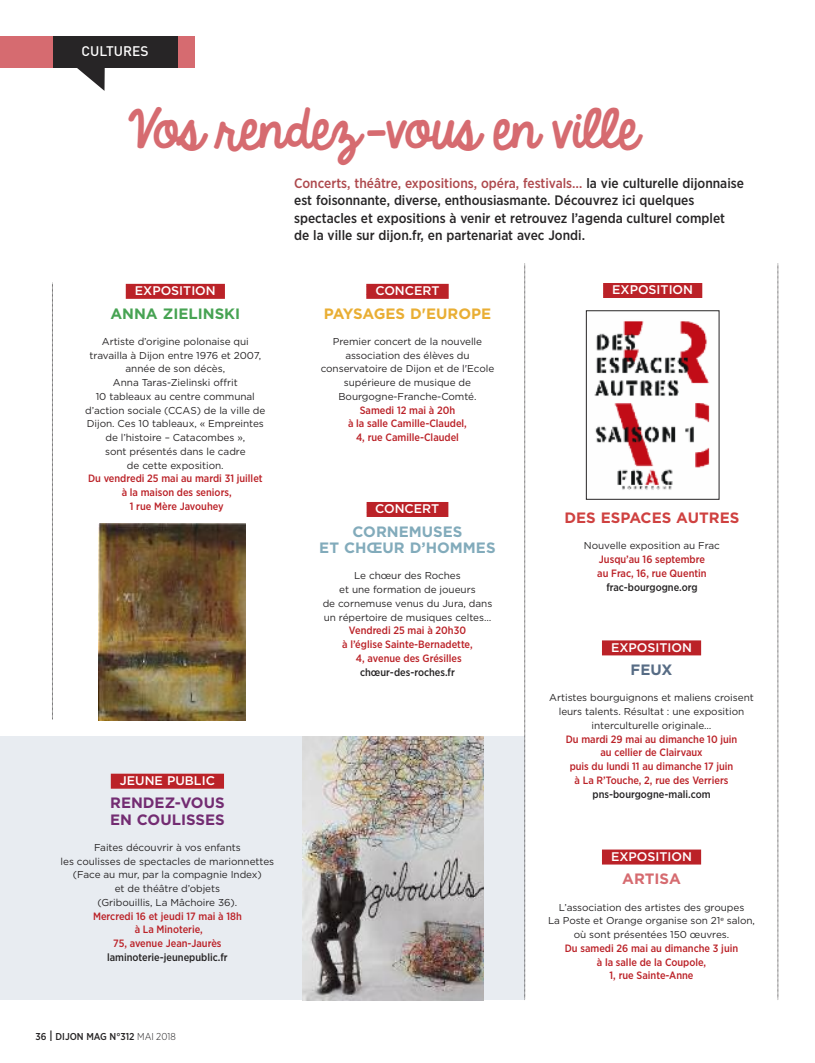
<style>
.page{position:relative;width:815px;height:1063px;background:#fff}
.page>*{position:absolute;margin:0;border:0;box-sizing:border-box;transform-origin:0 0}
.t1{font:47.88px "KG Always A Good Time";color:#d66b70}
.t2{font:700 15px/16.2px "Gotham";color:#82abbb;text-align:center}
.t3{font:700 15px/16.2px "Gotham";color:#732c72}
.t4{font:700 15px "Gotham";color:#cf4140}
.t5{font:700 15px "Gotham";color:#e9ae34}
.t6{font:700 15px "Gotham";color:#47a353}
.t7{font:700 15px "Gotham";color:#d66b70}
.t8{font:700 15px "Gotham";color:#576c85}
.t9{font:500 13.75px/17.5px "Gotham Narrow";color:#272526}
.t10{font:500 13.75px "DIN";color:#fff}
.t11{font:500 12.5px "Gotham";color:#fff}
.t12{font:500 10.62px/13.8px "Gotham Narrow";color:#bb2228;text-align:center}
.t13{font:500 10.62px "Gotham Narrow";color:#272526}
.t14{font:10px/13.8px "Gotham";letter-spacing:-.005em;color:#272526;text-align:center}
.t15{font:500 10px "Gotham Narrow";color:#272526}
.s1{color:#bb2228}
.s2{font-weight:400;font-size:15px}
.s3{font-weight:300}
.s4{color:#ae494d}
</style>
<div class="page">
<div style="left:0;top:737px;width:524px;height:263px;background:#e8ecf1"></div>
<div style="left:366px;top:284px;width:83px;height:15px;background:#bb2228"></div>
<svg style="left:524px;top:263px;width:1px;height:737px"></svg>
<svg style="left:778px;top:263px;width:1px;height:737px"></svg>
<img style="left:303px;top:737px;width:180px;height:263px">
<div style="left:603px;top:283px;width:99px;height:15px;background:#bb2228"></div>
<div style="left:602px;top:640px;width:99px;height:15px;background:#bb2228"></div>
<div style="left:602px;top:850px;width:99px;height:15px;background:#bb2228"></div>
<img style="left:99px;top:524px;width:147px;height:196px">
<div style="left:177px;top:36px;width:18px;height:31px;background:#d66b70"></div>
<div style="left:53px;top:36px;width:124px;height:31px;background:#272526"></div>
<svg style="left:66px;top:67px;width:39px;height:24px"></svg>
<div style="left:0;top:36px;width:53px;height:31px;background:#d66b70"></div>
<div style="left:111px;top:774px;width:113px;height:15px;background:#bb2228"></div>
<svg style="left:52px;top:283px;width:1px;height:437px"></svg>
<div style="left:367px;top:502px;width:81px;height:15px;background:#bb2228"></div>
<div style="left:126px;top:284px;width:99px;height:15px;background:#bb2228"></div>
<img style="left:594px;top:321px;width:116px;height:169px">
<div style="left:586px;top:310px;width:133px;height:190px;border:1px solid #272526"></div>
<h3 class="t10" style="left:82px;top:43px;width:69px">CULTURES</h3>
<h1 class="t1" style="left:129px;top:92px;width:511px">Vos rendez-vous en ville</h1>
<p class="t11" style="left:126px;top:287px;width:101px"><span class="s1">X</span>EXPOSITION<span class="s1">X</span></p>
<h2 class="t6" style="left:110px;top:308px;width:131px">ANNA ZIELINSKI</h2>
<p class="t14" style="left:85px;top:335px;width:182px">Artiste d’origine polonaise qui travailla à Dijon entre 1976 et 2007, année de son décès,<br>Anna taras-Zielinski offrit<br>10 tableaux au centre communal d’action sociale (ccAs) de la ville de<br>Dijon. ces 10 tableaux, « empreintes de l’histoire – catacombes »,<br>sont présentés dans le cadre<br>de cette exposition.</p>
<p class="t12" style="left:88px;top:473px;width:176px">Du vendredi 25 mai au mardi 31 juillet à la maison des seniors,<br>1 rue Mère Javouhey</p>
<p class="t11" style="left:111px;top:776px;width:115px"><span class="s1">X</span>JEUNE PUBLIC<span class="s1">X</span></p>
<h2 class="t3" style="left:110px;top:796px;width:116px">RENDEZ-VOUS<br>EN COULISSES</h2>
<p class="t14" style="left:61px;top:841px;width:215px">faites découvrir à vos enfants<br>les coulisses de spectacles de marionnettes (face au mur, par la compagnie index)<br>et de théâtre d’objets<br>(gribouillis, la Mâchoire 36).</p>
<p class="t12" style="left:93px;top:910px;width:150px">Mercredi 16 et jeudi 17 mai à 18h à La Minoterie,<br>75, avenue Jean-Jaurès</p>
<p class="t13" style="left:107px;top:954px;width:122px">laminoterie-jeunepublic.fr</p>
<p class="t15" style="left:35px;top:1033px;width:142px">36 <span class="s2">I</span> DIJON MAG N°312 <span class="s3">MAI 2018</span></p>
<p class="t9" style="left:294px;top:175px;width:451px"><span class="s4">Concerts, théâtre, expositions, opéra, festivals…</span> la vie culturelle dijonnaise est foisonnante, diverse, enthousiasmante. Découvrez ici quelques spectacles et expositions à venir et retrouvez l’agenda culturel complet<br>de la ville sur dijon.fr, en partenariat avec Jondi.</p>
<p class="t11" style="left:366px;top:287px;width:84px"><span class="s1">X</span>CONCERT<span class="s1">X</span></p>
<h2 class="t5" style="left:324px;top:308px;width:169px">PAYSAGES D'EUROPE</h2>
<p class="t14" style="left:321px;top:335px;width:175px">Premier concert de la nouvelle association des élèves du conservatoire de Dijon et de l'ecole supérieure de musique de bourgogne-franche-comté.</p>
<p class="t12" style="left:348px;top:404px;width:120px">Samedi 12 mai à 20h<br>à la salle Camille-Claudel,<br>4, rue Camille-Claudel</p>
<p class="t11" style="left:367px;top:505px;width:83px"><span class="s1">X</span>CONCERT<span class="s1">X</span></p>
<h2 class="t2" style="left:319px;top:525px;width:178px">CORNEMUSES<br>ET CHŒUR D’HOMMES</h2>
<p class="t14" style="left:323px;top:570px;width:171px">le chœur des roches<br>et une formation de joueurs<br>de cornemuse venus du Jura, dans un répertoire de musiques celtes…</p>
<p class="t12" style="left:342px;top:624px;width:132px">Vendredi 25 mai à 20h30<br>à l’église Sainte-Bernadette,<br>4, avenue des Grésilles</p>
<p class="t13" style="left:360px;top:668px;width:96px">chœur-des-roches.fr</p>
<p class="t11" style="left:603px;top:286px;width:101px"><span class="s1">X</span>EXPOSITION<span class="s1">X</span></p>
<h2 class="t4" style="left:564px;top:513px;width:176px">DES ESPACES AUTRES</h2>
<p class="t14" style="left:584px;top:540px;width:138px">nouvelle exposition au frac</p>
<p class="t12" style="left:597px;top:553px;width:111px;text-align:left">Jusqu’au 16 septembre au Frac, 16, rue Quentin</p>
<p class="t13" style="left:606px;top:583px;width:93px">frac-bourgogne.org</p>
<p class="t11" style="left:602px;top:643px;width:101px"><span class="s1">X</span>EXPOSITION<span class="s1">X</span></p>
<h2 class="t8" style="left:630px;top:665px;width:44px">FEUX</h2>
<p class="t14" style="left:549px;top:692px;width:206px">Artistes bourguignons et maliens croisent leurs talents. résultat : une exposition interculturelle originale…</p>
<p class="t12" style="left:566px;top:733px;width:173px">Du mardi 29 mai au dimanche 10 juin au cellier de Clairvaux<br>puis du lundi 11 au dimanche 17 juin à La R’Touche, 2, rue des Verriers</p>
<p class="t13" style="left:593px;top:790px;width:120px">pns-bourgogne-mali.com</p>
<p class="t11" style="left:602px;top:852px;width:101px"><span class="s1">X</span>EXPOSITION<span class="s1">X</span></p>
<h2 class="t7" style="left:622px;top:874px;width:60px">ARTISA</h2>
<p class="t14" style="left:548px;top:901px;width:209px">l’association des artistes des groupes<br>la Poste et orange organise son 21<sup>e</sup> salon, où sont présentées 150 œuvres.</p>
<p class="t12" style="left:565px;top:942px;width:175px">Du samedi 26 mai au dimanche 3 juin à la salle de la Coupole,<br>1, rue Sainte-Anne</p>
</div>
